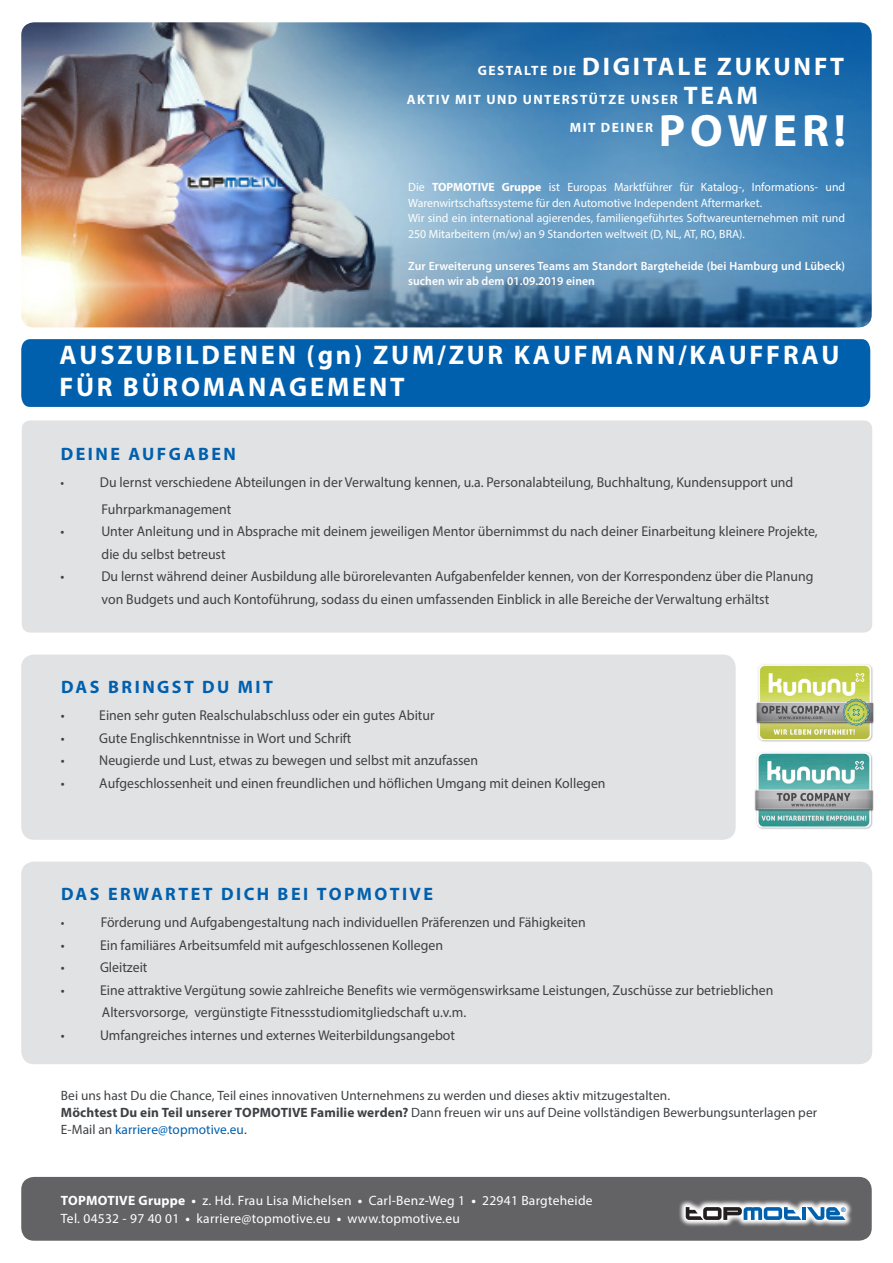
<style>
.page{position:relative;width:893px;height:1263px;background:#fff}
.page>*{position:absolute;margin:0;border:0;box-sizing:border-box;transform-origin:0 0}
.t1{font:700 45.6px "Myriad Pro";letter-spacing:.11em;color:#fff}
.t2{font:700 27px/32.4px "Myriad Pro";letter-spacing:.105em;color:#fff}
.t3{font:700 25.5px "Myriad Pro";letter-spacing:.11em;color:#fff}
.t4{font:700 18px "Myriad Pro";letter-spacing:.14em;color:#0160ae}
.t5{font:14.25px "Myriad Pro";color:#3e4144}
.t6{font:13.5px "Myriad Pro";letter-spacing:.005em;color:#3e4144}
.t7{font:13.5px "Myriad Pro";letter-spacing:.02em;color:#fff}
.t8{font:700 13.5px "Myriad Pro";letter-spacing:.11em;color:#fff}
.t9{font:13.5px "Myriad Pro";letter-spacing:.005em;color:#0160ae}
.t10{font:12px/15.8px "Myriad Pro";color:#fff}
.t11{font:600 12px/15.8px "Myriad Pro";letter-spacing:.005em;color:#fff}
.t12{font:700 6.15px "Arial";color:#0160ae}
.s1{font-size:13.5px}
.s2{font-size:25.5px}
.s3{font-weight:700}
.s4{color:#3e4144}
</style>
<div class="page">
<div style="left:21px;top:654px;width:715px;height:186px;background:#e1e2e4;border-radius:13px"></div>
<div style="left:21px;top:861px;width:851px;height:203px;background:#e1e2e4;border-radius:13px"></div>
<img style="left:21px;top:22px;width:851px;height:305px">
<div style="left:21px;top:1177px;width:851px;height:64px;background:#636366;border-radius:13px"></div>
<svg style="left:679px;top:1200px;width:173px;height:26px"></svg>
<svg style="left:686px;top:1207px;width:115px;height:13px"></svg>
<hr style="left:802px;top:1207px;width:4px;height:13px;background:#0160ae">
<svg style="left:807px;top:1207px;width:38px;height:13px"></svg>
<img style="left:754px;top:752px;width:119px;height:77px">
<img style="left:756px;top:664px;width:118px;height:78px">
<div style="left:21px;top:339px;width:849px;height:68px;background:#0160ae"></div>
<div style="left:22px;top:420px;width:850px;height:212px;background:#e1e2e4;border-radius:9px"></div>
<p class="t3" style="left:478px;top:50px;width:368px"><span class="s1">GESTALTE DIE</span> DIGITALE ZUKUNFT</p>
<p class="t8" style="left:407px;top:91px;width:353px">AKTIV MIT UND UNTERSTÜTZE UNSER <span class="s2">TEAM</span></p>
<p class="t8" style="left:570px;top:119px;width:85px">MIT DEINER</p>
<p class="t1" style="left:659px;top:101px;width:189px">POWER!</p>
<p class="t10" style="left:408px;top:179px;width:438px">Die <span class="s3">TOPMOTIVE Gruppe</span> ist Europas Marktführer für Katalog-, Informations- und<br>Warenwirtschaftssysteme für den Automotive Independent Aftermarket.</p>
<p class="t10" style="left:408px;top:210px;width:438px">Wir sind ein international agierendes, familiengeführtes Softwareunternehmen mit rund<br>250 Mitarbeitern (m/w) an 9 Standorten weltweit (D, NL, AT, RO, BRA).</p>
<p class="t11" style="left:408px;top:257px;width:438px">Zur Erweiterung unseres Teams am Standort Bargteheide (bei Hamburg und Lübeck) suchen wir ab dem 01.09.2019 einen</p>
<p class="t2" style="left:59px;top:337px;width:782px">AUSZUBILDENEN (gn) ZUM/ZUR KAUFMANN/KAUFFRAU<br>FÜR BÜROMANAGEMENT</p>
<p class="t4" style="left:61px;top:442px;width:177px">DEINE AUFGABEN</p>
<p class="t6" style="left:61px;top:474px;width:5px">•</p>
<p class="t5" style="left:100px;top:473px;width:695px">Du lernst verschiedene Abteilungen in der Verwaltung kennen, u.a. Personalabteilung, Buchhaltung, Kundensupport und</p>
<p class="t5" style="left:102px;top:500px;width:131px">Fuhrparkmanagement</p>
<p class="t5" style="left:61px;top:523px;width:5px">•</p>
<p class="t5" style="left:101px;top:523px;width:718px">Unter Anleitung und in Absprache mit deinem jeweiligen Mentor übernimmst du nach deiner Einarbeitung kleinere Projekte,</p>
<p class="t5" style="left:102px;top:545px;width:126px">die du selbst betreust</p>
<p class="t5" style="left:61px;top:568px;width:5px">•</p>
<p class="t5" style="left:101px;top:568px;width:714px">Du lernst während deiner Ausbildung alle bürorelevanten Aufgabenfelder kennen, von der Korrespondenz über die Planung</p>
<p class="t5" style="left:102px;top:590px;width:669px">von Budgets und auch Kontoführung, sodass du einen umfassenden Einblick in alle Bereiche der Verwaltung erhältst</p>
<p class="t4" style="left:61px;top:675px;width:213px">DAS BRINGST DU MIT</p>
<p class="t5" style="left:61px;top:707px;width:5px">•</p>
<p class="t5" style="left:99px;top:707px;width:337px">Einen sehr guten Realschulabschluss oder ein gutes Abitur</p>
<p class="t5" style="left:61px;top:729px;width:5px">•</p>
<p class="t5" style="left:99px;top:729px;width:254px">Gute Englischkenntnisse in Wort und Schrift</p>
<p class="t5" style="left:61px;top:752px;width:5px">•</p>
<p class="t5" style="left:99px;top:752px;width:380px">Neugierde und Lust, etwas zu bewegen und selbst mit anzufassen</p>
<p class="t5" style="left:61px;top:774px;width:5px">•</p>
<p class="t5" style="left:99px;top:774px;width:508px">Aufgeschlossenheit und einen freundlichen und höflichen Umgang mit deinen Kollegen</p>
<p class="t4" style="left:61px;top:883px;width:374px">DAS ERWARTET DICH BEI TOPMOTIVE</p>
<p class="t6" style="left:61px;top:914px;width:5px">•</p>
<p class="t5" style="left:101px;top:914px;width:487px">Förderung und Aufgabengestaltung nach individuellen Präferenzen und Fähigkeiten</p>
<p class="t5" style="left:61px;top:936px;width:5px">•</p>
<p class="t5" style="left:100px;top:936px;width:345px">Ein familiäres Arbeitsumfeld mit aufgeschlossenen Kollegen</p>
<p class="t5" style="left:61px;top:959px;width:5px">•</p>
<p class="t5" style="left:100px;top:959px;width:49px">Gleitzeit</p>
<p class="t5" style="left:61px;top:981px;width:5px">•</p>
<p class="t5" style="left:100px;top:981px;width:675px">Eine attraktive Vergütung sowie zahlreiche Benefits wie vermögenswirksame Leistungen, Zuschüsse zur betrieblichen</p>
<p class="t5" style="left:102px;top:1004px;width:366px">Altersvorsorge, vergünstigte Fitnessstudiomitgliedschaft u.v.m.</p>
<p class="t5" style="left:61px;top:1026px;width:5px">•</p>
<p class="t5" style="left:100px;top:1026px;width:357px">Umfangreiches internes und externes Weiterbildungsangebot</p>
<p class="t6" style="left:61px;top:1087px;width:611px">Bei uns hast Du die Chance, Teil eines innovativen Unternehmens zu werden und dieses aktiv mitzugestalten.</p>
<p class="t6" style="left:61px;top:1104px;width:758px"><span class="s3">Möchtest Du ein Teil unserer TOPMOTIVE Familie werden?</span> Dann freuen wir uns auf Deine vollständigen Bewerbungsunterlagen per</p>
<p class="t9" style="left:61px;top:1121px;width:187px"><span class="s4">E-Mail an</span> karriere@topmotive.eu<span class="s4">.</span></p>
<p class="t7" style="left:61px;top:1192px;width:533px"><span class="s3">TOPMOTIVE Gruppe •</span> z. Hd. Frau Lisa Michelsen <span class="s3">•</span> Carl-Benz-Weg 1 <span class="s3">•</span> 22941 Bargteheide</p>
<p class="t7" style="left:61px;top:1210px;width:400px">Tel. 04532 - 97 40 01 <span class="s3">•</span> karriere@topmotive.eu <span class="s3">•</span> www.topmotive.eu</p>
<p class="t12" style="left:841px;top:1205px;width:6px">®</p>
</div>
